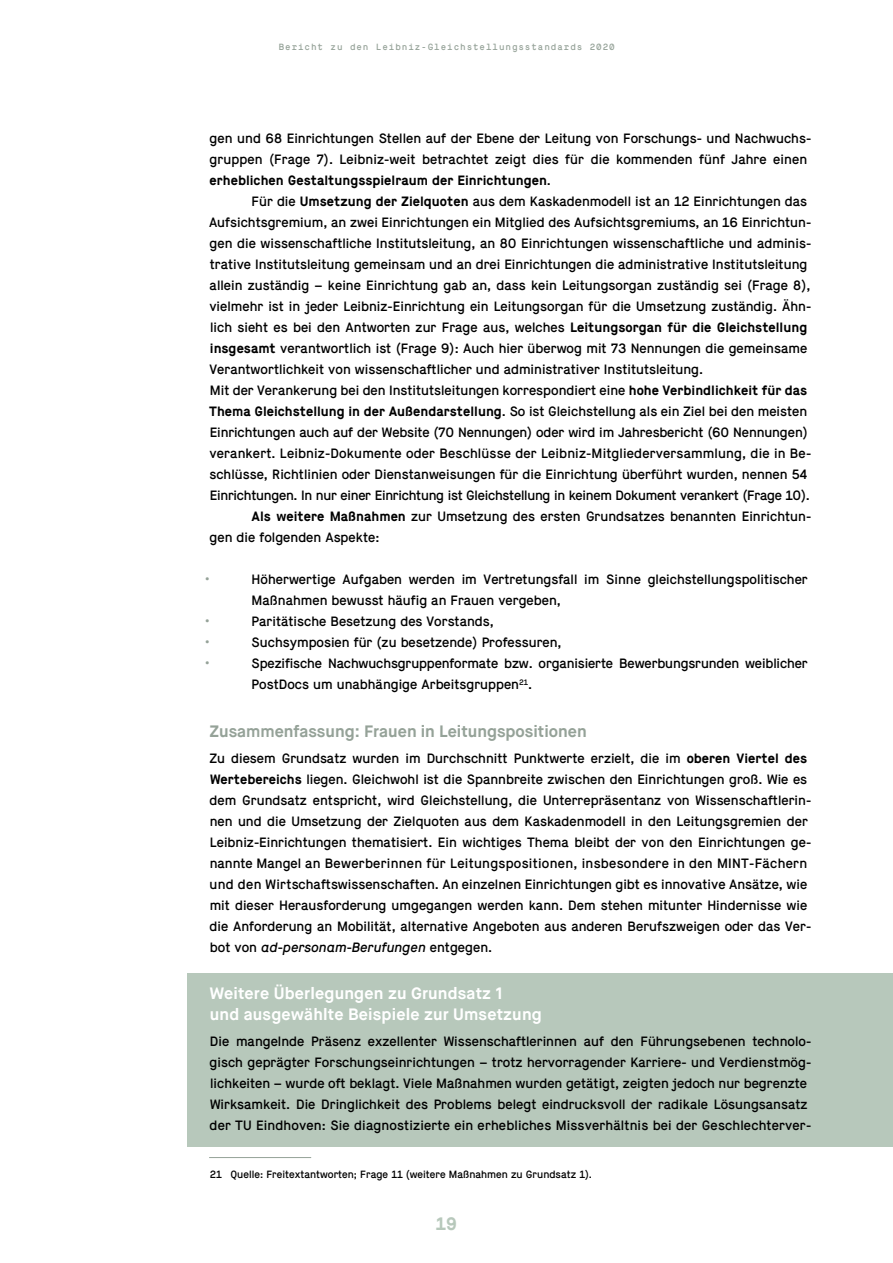
<style>
.page{position:relative;width:893px;height:1263px;background:#fff}
.page>*{position:absolute;margin:0;border:0;box-sizing:border-box;transform-origin:0 0}
.t1{font:700 18px "Maison";color:#b7c8bb}
.Headline_4_11_pt_Zwi{font:700 16.5px/21px "Maison Neue";letter-spacing:.01em;color:#fff}
.Headline_4_11_pt_Zwi-2{font:700 16.5px "Maison Neue";color:#95a298}
.Fließtext{font:13.5px/21px "Maison";color:#000}
.Fließtext-2{font:13.5px "Maison";color:#95a298}
.Fußnote{font:10.5px "Maison";color:#000}
.t2{font:9px "Maison Mono";letter-spacing:.1em;color:#95a298}
.s1{font-weight:700}
.s2{font-style:italic}
</style>
<div class="page">
<div style="left:188px;top:973px;width:705px;height:173px;background:#b7c8bb"></div>
<hr style="left:209px;top:1157px;width:102px;height:1px;background:#95a298">
<p class="t2" style="left:279px;top:41px;width:338px">Bericht zu den Leibniz-Gleichstellungsstandards 2020</p>
<p class="Fließtext" style="left:210px;top:128px;width:603px">gen und 68 Einrichtungen Stellen auf der Ebene der Leitung von Forschungs- und Nachwuchs&shy;gruppen (Frage 7). Leibniz-weit betrachtet zeigt dies für die kommenden fünf Jahre einen <span class="s1">erheblichen Gestaltungsspielraum der Einrichtungen</span>.</p>
<p class="Fließtext" style="left:209px;top:191px;width:604px;text-indent:43px">Für die <span class="s1">Umsetzung der Zielquoten</span> aus dem Kaskadenmodell ist an 12 Einrichtungen das Aufsichtsgremium, an zwei Einrichtungen ein Mitglied des Aufsichtsgremiums, an 16 Einrichtun&shy;gen die wissenschaftliche Institutsleitung, an 80 Einrichtungen wissenschaftliche und adminis&shy;trative Institutsleitung gemeinsam und an drei Einrichtungen die administrative Institutsleitung allein zuständig – keine Einrichtung gab an, dass kein Leitungsorgan zuständig sei (Frage 8), vielmehr ist in jeder Leibniz-Einrichtung ein Leitungsorgan für die Umsetzung zuständig. Ähn&shy;lich sieht es bei den Antworten zur Frage aus, welches <span class="s1">Leitungsorgan für die Gleichstellung insgesamt</span> verantwortlich ist (Frage 9): Auch hier überwog mit 73 Nennungen die gemeinsame Verantwortlichkeit von wissenschaftlicher und administrativer Institutsleitung.</p>
<p class="Fließtext" style="left:209px;top:380px;width:604px">Mit der Verankerung bei den Institutsleitungen korrespondiert eine <span class="s1">hohe Verbindlichkeit für das Thema Gleichstellung in der Außendarstellung</span>. So ist Gleichstellung als ein Ziel bei den meisten Einrichtungen auch auf der Website (70 Nennungen) oder wird im Jahresbericht (60 Nennungen) verankert. Leibniz-Dokumente oder Beschlüsse der Leibniz-Mitgliederversammlung, die in Be&shy;schlüsse, Richtlinien oder Dienstanweisungen für die Einrichtung überführt wurden, nennen 54<br>Einrichtungen. In nur einer Einrichtung ist Gleichstellung in keinem Dokument verankert (Frage 10).</p>
<p class="Fließtext" style="left:210px;top:506px;width:603px;text-indent:42px"><span class="s1">Als weitere Maßnahmen</span> zur Umsetzung des ersten Grundsatzes benannten Einrichtun&shy;gen die folgenden Aspekte:</p>
<p class="Fließtext-2" style="left:205px;top:572px;width:6px">•</p>
<p class="Fließtext" style="left:252px;top:569px;width:558px">Höherwertige Aufgaben werden im Vertretungsfall im Sinne gleichstellungspolitischer<br>Maßnahmen bewusst häufig an Frauen vergeben,</p>
<p class="Fließtext-2" style="left:205px;top:614px;width:6px">•</p>
<p class="Fließtext" style="left:252px;top:611px;width:244px">Paritätische Besetzung des Vorstands,</p>
<p class="Fließtext-2" style="left:205px;top:635px;width:6px">•</p>
<p class="Fließtext" style="left:252px;top:632px;width:312px">Suchsymposien für (zu besetzende) Professuren,</p>
<p class="Fließtext-2" style="left:205px;top:656px;width:6px">•</p>
<p class="Fließtext" style="left:252px;top:653px;width:558px">Spezifische Nachwuchsgruppenformate bzw. organisierte Bewerbungsrunden weiblicher<br>PostDocs um unabhängige Arbeitsgruppen<sup>21</sup>.</p>
<p class="Headline_4_11_pt_Zwi-2" style="left:209px;top:720px;width:379px">Zusammenfassung: Frauen in Leitungspositionen</p>
<p class="Fließtext" style="left:209px;top:748px;width:603px">Zu diesem Grundsatz wurden im Durchschnitt Punktwerte erzielt, die im <span class="s1">oberen Viertel des Wertebereichs</span> liegen. Gleichwohl ist die Spannbreite zwischen den Einrichtungen groß. Wie es dem Grundsatz entspricht, wird Gleichstellung, die Unterrepräsentanz von Wissenschaftlerin&shy;nen und die Umsetzung der Zielquoten aus dem Kaskadenmodell in den Leitungsgremien der Leibniz-Einrichtungen thematisiert. Ein wichtiges Thema bleibt der von den Einrichtungen ge&shy;nannte Mangel an Bewerberinnen für Leitungspositionen, insbesondere in den MINT-Fächern und den Wirtschaftswissenschaften. An einzelnen Einrichtungen gibt es innovative Ansätze, wie mit dieser Herausforderung umgegangen werden kann. Dem stehen mitunter Hindernisse wie die Anforderung an Mobilität, alternative Angeboten aus anderen Berufszweigen oder das Ver&shy;bot von <span class="s2">ad-personam-Berufungen</span> entgegen.</p>
<p class="Headline_4_11_pt_Zwi" style="left:209px;top:983px;width:334px">Weitere Überlegungen zu Grundsatz 1<br>und ausgewählte Beispiele zur Umsetzung</p>
<p class="Fließtext" style="left:210px;top:1031px;width:603px">Die mangelnde Präsenz exzellenter Wissenschaftlerinnen auf den Führungsebenen technolo&shy;gisch geprägter Forschungseinrichtungen – trotz hervorragender Karriere- und Verdienstmög&shy;lichkeiten – wurde oft beklagt. Viele Maßnahmen wurden getätigt, zeigten jedoch nur begrenzte Wirksamkeit. Die Dringlichkeit des Problems belegt eindrucksvoll der radikale Lösungsansatz der TU Eindhoven: Sie diagnostizierte ein erhebliches Missverhältnis bei der Geschlechterver-</p>
<p class="Fußnote" style="left:210px;top:1168px;width:384px">21 Quelle: Freitextantworten; Frage 11 (weitere Maßnahmen zu Grundsatz 1).</p>
<h1 class="t1" style="left:436px;top:1213px;width:23px">19</h1>
</div>
